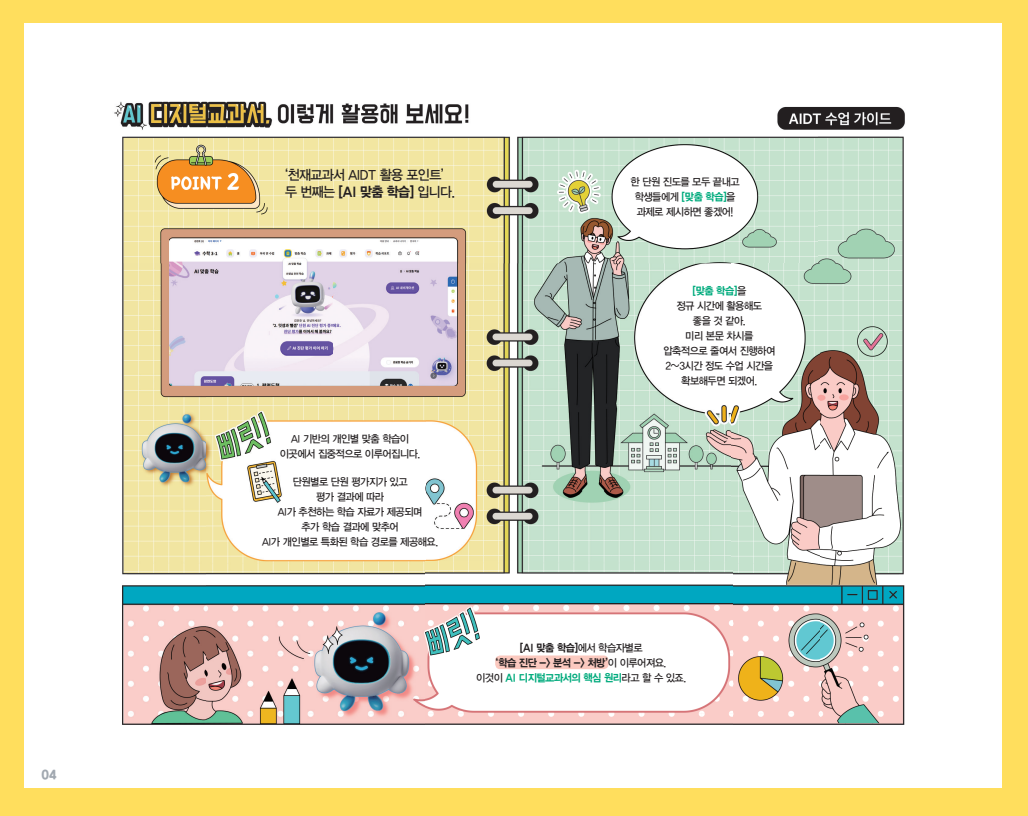
<style>
.page{position:relative;width:1028px;height:816px;background:#fff}
.page>*{position:absolute;margin:0;border:0;box-sizing:border-box;transform-origin:0 0}
.t1{font:13.75px/17.5px "YDVYGO33";letter-spacing:-.05em;color:#231f20;scale:.95 1}
.t2{font:11.25px "DX Hanlgrum 2 Std";color:#a1a8b0}
.t3{font:10.62px/15px "YDVYGO33";letter-spacing:-.05em;color:#231f20;text-align:center;scale:.95 1}
.t4{font:10.62px "YDVYGO35";color:#00ab7d;scale:.95 1}
.s1{font-family:"YDVYGO35"}
.s2{font-family:"YDVYGO35";color:#00ab7d}
.s3{font-family:"YDVYGO33";color:#231f20}
</style>
<div class="page">
<img style="left:114px;top:101px;width:791px;height:29px">
<img style="left:122px;top:136px;width:697px;height:127px">
<img style="left:819px;top:136px;width:86px;height:589px">
<img style="left:122px;top:263px;width:85px;height:462px">
<img style="left:426px;top:263px;width:393px;height:462px">
<img style="left:207px;top:386px;width:219px;height:339px">
<img style="left:169px;top:237px;width:288px;height:149px">
<div style="left:495px;top:655px;width:113px;height:14px;background:#fbc9bf;border-radius:5px"></div>
<div style="left:0;top:0;width:1027px;height:23px;background:#ffde5d"></div>
<div style="left:0;top:788px;width:1027px;height:28px;background:#ffde5d"></div>
<div style="left:0;top:0;width:24px;height:816px;background:#ffde5d"></div>
<div style="left:1002px;top:0;width:25px;height:816px;background:#ffde5d"></div>
<hr style="left:1027px;top:0;width:1px;height:816px;background:#ffde5d">
<p class="t2" style="left:42px;top:769px;width:17px">04</p>
<p class="t1" style="left:285px;top:166px;width:181px">‘천재교과서 AIDT 활용 포인트’ 두 번째는 <span class="s1">[AI 맞춤 학습]</span> 입니다.</p>
<p class="t3" style="left:280px;top:432px;width:150px">AI 기반의 개인별 맞춤 학습이 이곳에서 집중적으로 이루어집니다.</p>
<p class="t3" style="left:262px;top:474px;width:187px">단원별로 단원 평가지가 있고<br>평가 결과에 따라<br>AI가 추천하는 학습 자료가 제공되며<br>추가 학습 결과에 맞추어<br>AI가 개인별로 특화된 학습 경로를 제공해요.</p>
<p class="t3" style="left:630px;top:174px;width:116px">한 단원 진도를 모두 끝내고 학생들에게 <span class="s2">[맞춤 학습]</span>을 과제로 제시하면 좋겠어!</p>
<p class="t4" style="left:692px;top:285px;width:58px">[맞춤 학습]<span class="s3">을</span></p>
<p class="t3" style="left:663px;top:298px;width:119px">정규 시간에 활용해도<br>좋을 것 같아.<br>미리 본문 차시를 압축적으로 줄여서 진행하여<br>2~3시간 정도 수업 시간을 확보해두면 되겠어.</p>
<p class="t3" style="left:476px;top:640px;width:223px"><span class="s1">[AI 맞춤 학습]</span>에서 학습자별로<br><span class="s1">‘학습 진단 -&gt; 분석 -&gt; 처방’</span>이 이루어져요.<br>이것이 <span class="s2">AI 디지털교과서의 핵심 원리</span>라고 할 수 있죠.</p>
</div>
